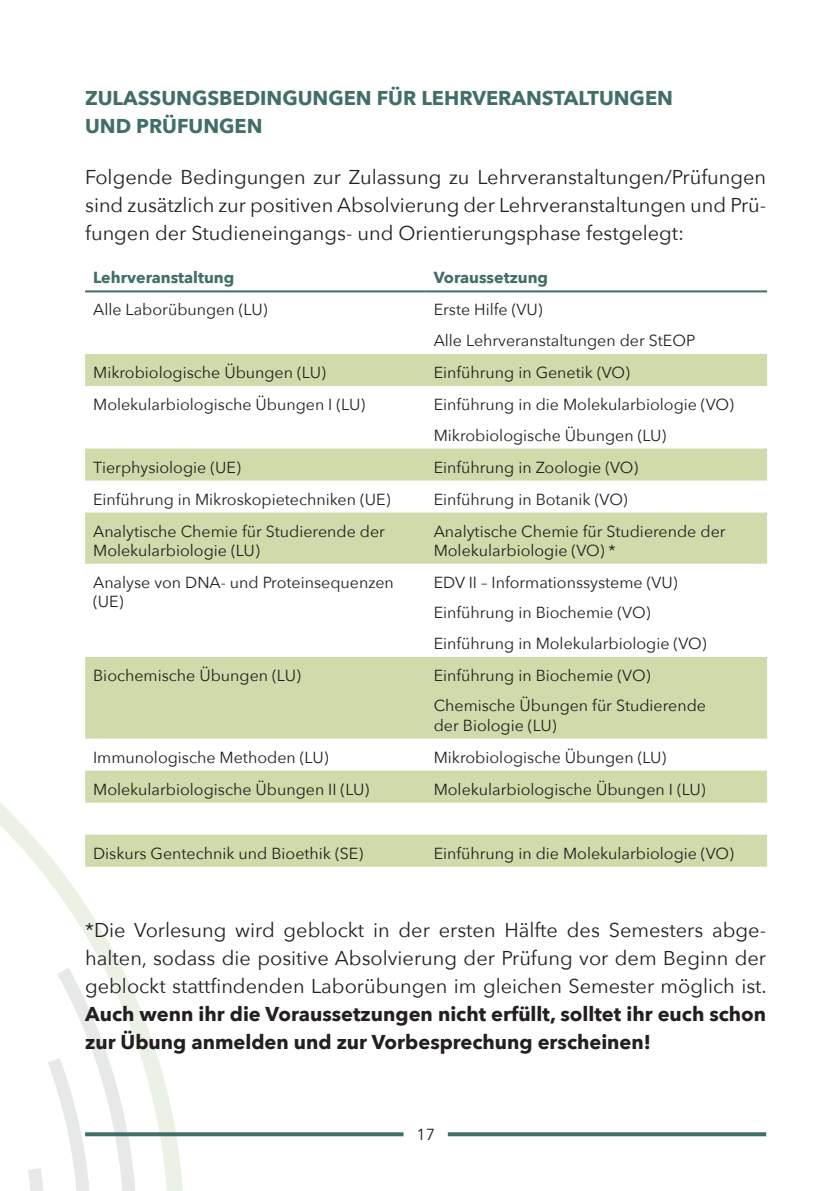
<style>
.page{position:relative;width:840px;height:1191px;background:#fff}
.page>*{position:absolute;margin:0;border:0;box-sizing:border-box;transform-origin:0 0}
.t1{font:20px/28px "Avenir Next";color:#231f20;text-align:justify}
.t2{font:700 20px/28px "Avenir Next";color:#231f20}
.t3{font:700 20px/28px "Avenir Next";color:#426e68}
.t4{font:16px/30.6px "Avenir Next";color:#231f20}
.t5{font:700 16px "Avenir Next";color:#426e68}
</style>
<div class="page">
<svg style="left:0;top:802px;width:183px;height:389px"></svg>
<svg style="left:28px;top:967px;width:107px;height:224px"></svg>
<svg style="left:85px;top:1132px;width:318px;height:4px"></svg>
<svg style="left:447px;top:1132px;width:318px;height:4px"></svg>
<svg style="left:85px;top:354px;width:681px;height:512px"></svg>
<hr style="left:85px;top:290px;width:340px;height:2px;background:#426e68">
<hr style="left:425px;top:290px;width:341px;height:2px;background:#426e68">
<p class="t3" style="left:85px;top:84px;width:589px">ZULASSUNGSBEDINGUNGEN FÜR LEHRVERANSTALTUNGEN<br>UND PRÜFUNGEN</p>
<p class="t1" style="left:85px;top:162px;width:682px">Folgende Bedingungen zur Zulassung zu Lehrveranstaltungen/Prüfungen sind zusätzlich zur positiven Absolvierung der Lehrveranstaltungen und Prü&shy;fungen der Studieneingangs- und Orientierungsphase festgelegt:</p>
<p class="t5" style="left:93px;top:264px;width:142px">Lehrveranstaltung</p>
<p class="t5" style="left:433px;top:264px;width:116px">Voraussetzung</p>
<p class="t4" style="left:93px;top:294px;width:176px">Alle Laborübungen (LU)</p>
<p class="t4" style="left:433px;top:294px;width:263px">Erste Hilfe (VU)<br>Alle Lehrveranstaltungen der StEOP</p>
<p class="t4" style="left:93px;top:356px;width:234px">Mikrobiologische Übungen (LU)</p>
<p class="t4" style="left:433px;top:356px;width:198px">Einführung in Genetik (VO)</p>
<p class="t4" style="left:93px;top:388px;width:273px">Molekularbiologische Übungen I (LU)</p>
<p class="t4" style="left:433px;top:388px;width:301px">Einführung in die Molekularbiologie (VO)<br>Mikrobiologische Übungen (LU)</p>
<p class="t4" style="left:93px;top:451px;width:149px">Tierphysiologie (UE)</p>
<p class="t4" style="left:433px;top:451px;width:206px">Einführung in Zoologie (VO)</p>
<p class="t4" style="left:93px;top:483px;width:299px">Einführung in Mikroskopietechniken (UE)</p>
<p class="t4" style="left:433px;top:483px;width:195px">Einführung in Botanik (VO)</p>
<p class="t4" style="left:93px;top:521px;width:293px;line-height:19.2px">Analytische Chemie für Studierende der<br>Molekularbiologie (LU)</p>
<p class="t4" style="left:433px;top:521px;width:293px;line-height:19.2px">Analytische Chemie für Studierende der<br>Molekularbiologie (VO) *</p>
<p class="t4" style="left:93px;top:572px;width:302px;line-height:19.2px">Analyse von DNA- und Proteinsequenzen (UE)</p>
<p class="t4" style="left:433px;top:566px;width:274px">EDV II – Informationssysteme (VU)<br>Einführung in Biochemie (VO)<br>Einführung in Molekularbiologie (VO)</p>
<p class="t4" style="left:93px;top:659px;width:209px">Biochemische Übungen (LU)</p>
<p class="t4" style="left:433px;top:659px;width:274px">Einführung in Biochemie (VO)<br>Chemische Übungen für Studierende</p>
<p class="t4" style="left:433px;top:709px;width:124px">der Biologie (LU)</p>
<p class="t4" style="left:93px;top:741px;width:237px">Immunologische Methoden (LU)</p>
<p class="t4" style="left:433px;top:741px;width:234px">Mikrobiologische Übungen (LU)</p>
<p class="t4" style="left:93px;top:773px;width:277px">Molekularbiologische Übungen II (LU)</p>
<p class="t4" style="left:433px;top:773px;width:273px">Molekularbiologische Übungen I (LU)</p>
<p class="t4" style="left:93px;top:837px;width:271px">Diskurs Gentechnik und Bioethik (SE)</p>
<p class="t4" style="left:433px;top:837px;width:301px">Einführung in die Molekularbiologie (VO)</p>
<p class="t1" style="left:85px;top:915px;width:682px">*Die Vorlesung wird geblockt in der ersten Hälfte des Semesters abge&shy;halten, sodass die positive Absolvierung der Prüfung vor dem Beginn der geblockt stattfindenden Laborübungen im gleichen Semester möglich ist.</p>
<p class="t2" style="left:85px;top:1000px;width:682px">Auch wenn ihr die Voraussetzungen nicht erfüllt, solltet ihr euch schon zur Übung anmelden und zur Vorbesprechung erscheinen!</p>
<p class="t4" style="left:416px;top:1118px;width:20px">17</p>
</div>
